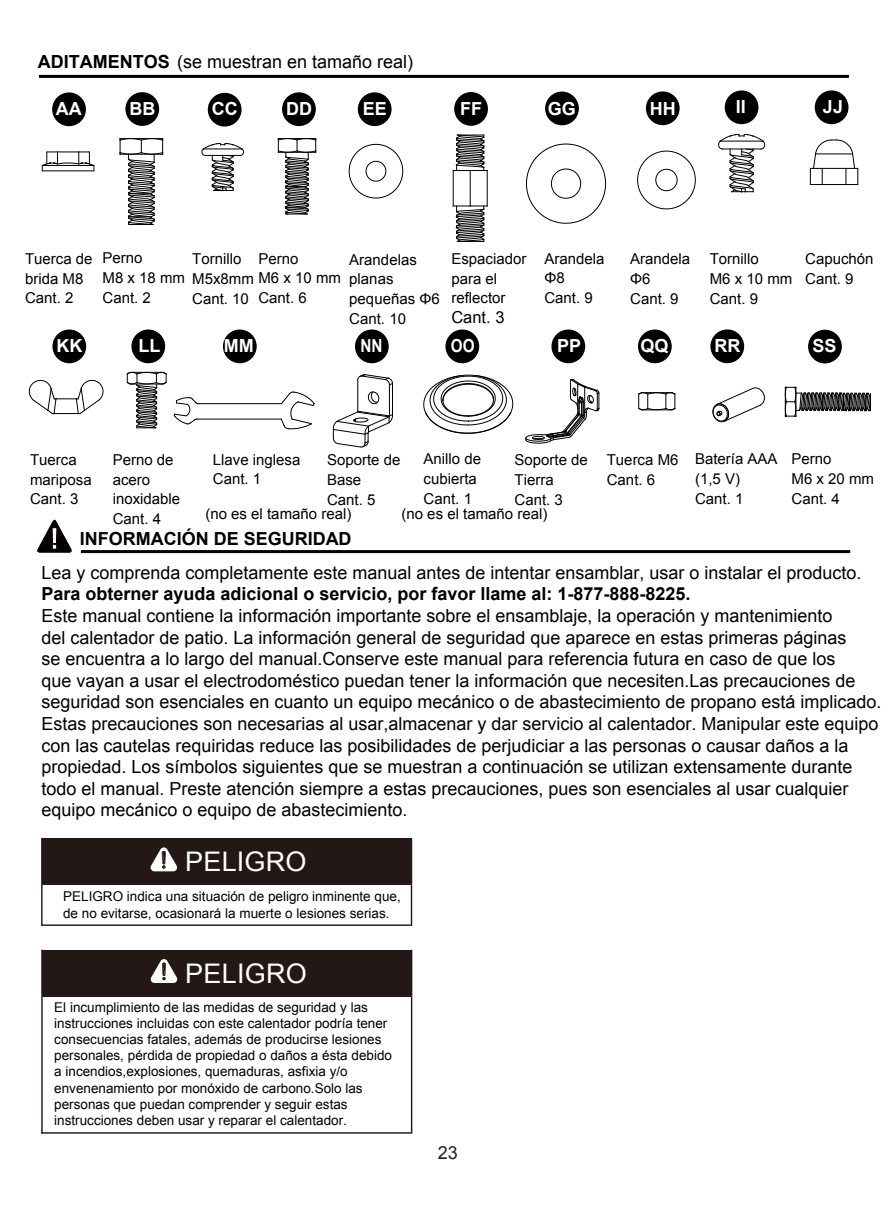
<style>
.page{position:relative;width:893px;height:1212px;background:#fff}
.page>*{position:absolute;margin:0;border:0;box-sizing:border-box;transform-origin:0 0}
.t1{font:27px "Arial";letter-spacing:.01em;color:#fff}
.t2{font:18px/21.6px "Arial";color:#030000}
.t3{font:700 18px "Arial";color:#030000}
.t4{font:18px "Arial";color:#000}
.t5{font:700 18px "Arial";color:#fff}
.t6{font:700 18px "Arial";color:#060001}
.t7{font:700 18px "Arial";color:#fff;scale:.85 1}
.t8{font:18px "Arial";color:#231f20}
.t9{font:16.5px "Arial";color:#000100}
.t10{font:15px/19.8px "Arial";color:#000}
.t11{font:15px/19.8px "Arial";color:#000100}
.t12{font:15px/19.8px "Arial";color:#040000}
.t13{font:13.5px/16.2px "Arial";color:#040000}
.s1{font-weight:700}
</style>
<div class="page">
<hr style="left:39px;top:75px;width:810px;height:3px;background:#000">
<div style="left:52px;top:92px;width:34px;height:34px;background:#000;border-radius:50%"></div>
<div style="left:725px;top:90px;width:33px;height:34px;background:#000;border-radius:50%"></div>
<div style="left:282px;top:92px;width:34px;height:34px;background:#000;border-radius:50%"></div>
<div style="left:358px;top:92px;width:34px;height:34px;background:#000;border-radius:50%"></div>
<div style="left:646px;top:91px;width:34px;height:34px;background:#000;border-radius:50%"></div>
<div style="left:208px;top:93px;width:34px;height:34px;background:#000;border-radius:50%"></div>
<div style="left:454px;top:92px;width:34px;height:34px;background:#000;border-radius:50%"></div>
<div style="left:125px;top:92px;width:34px;height:34px;background:#000;border-radius:50%"></div>
<div style="left:545px;top:92px;width:34px;height:33px;background:#000;border-radius:50%"></div>
<svg style="left:526px;top:143px;width:80px;height:81px"></svg>
<svg style="left:637px;top:150px;width:59px;height:60px"></svg>
<svg style="left:718px;top:134px;width:47px;height:59px"></svg>
<hr style="left:720px;top:141px;width:43px;height:1px;background:#000">
<hr style="left:487px;top:170px;width:1px;height:36px;background:#000">
<hr style="left:470px;top:170px;width:1px;height:36px;background:#000">
<hr style="left:453px;top:170px;width:1px;height:36px;background:#000">
<svg style="left:453px;top:206px;width:34px;height:36px"></svg>
<svg style="left:454px;top:134px;width:33px;height:37px"></svg>
<svg style="left:810px;top:139px;width:48px;height:46px"></svg>
<hr style="left:815px;top:154px;width:38px;height:1px;background:#000">
<svg style="left:201px;top:143px;width:43px;height:48px"></svg>
<hr style="left:203px;top:149px;width:39px;height:1px;background:#000">
<svg style="left:277px;top:138px;width:40px;height:77px"></svg>
<svg style="left:119px;top:138px;width:45px;height:87px"></svg>
<svg style="left:348px;top:144px;width:55px;height:55px"></svg>
<div style="left:815px;top:90px;width:33px;height:34px;background:#000;border-radius:50%"></div>
<svg style="left:41px;top:152px;width:54px;height:19px"></svg>
<hr style="left:81px;top:550px;width:769px;height:3px;background:#060001">
<svg style="left:37px;top:519px;width:35px;height:34px"></svg>
<div style="left:52px;top:329px;width:34px;height:34px;background:#000;border-radius:50%"></div>
<div style="left:131px;top:329px;width:34px;height:34px;background:#000;border-radius:50%"></div>
<div style="left:551px;top:329px;width:34px;height:34px;background:#000;border-radius:50%"></div>
<div style="left:638px;top:329px;width:34px;height:34px;background:#000;border-radius:50%"></div>
<div style="left:223px;top:329px;width:34px;height:34px;background:#000;border-radius:50%"></div>
<div style="left:355px;top:329px;width:34px;height:34px;background:#000;border-radius:50%"></div>
<hr style="left:198px;top:403px;width:83px;height:1px;background:#000">
<svg style="left:280px;top:391px;width:35px;height:39px"></svg>
<hr style="left:197px;top:419px;width:84px;height:1px;background:#000">
<svg style="left:29px;top:380px;width:75px;height:35px"></svg>
<svg style="left:126px;top:371px;width:73px;height:58px"></svg>
<div style="left:445px;top:329px;width:34px;height:34px;background:#000;border-radius:50%"></div>
<svg style="left:423px;top:375px;width:90px;height:59px"></svg>
<svg style="left:525px;top:379px;width:74px;height:64px"></svg>
<svg style="left:638px;top:392px;width:38px;height:19px"></svg>
<div style="left:710px;top:329px;width:34px;height:34px;background:#040000;border-radius:50%"></div>
<svg style="left:712px;top:387px;width:53px;height:35px"></svg>
<hr style="left:357px;top:380px;width:1px;height:31px;background:#000">
<hr style="left:389px;top:385px;width:1px;height:31px;background:#000">
<hr style="left:392px;top:383px;width:1px;height:32px;background:#000">
<svg style="left:332px;top:410px;width:61px;height:38px"></svg>
<svg style="left:357px;top:374px;width:36px;height:30px"></svg>
<div style="left:808px;top:330px;width:34px;height:33px;background:#000;border-radius:50%"></div>
<svg style="left:785px;top:386px;width:86px;height:31px"></svg>
<div style="left:43px;top:838px;width:7px;height:47px;background:#231815"></div>
<div style="left:403px;top:838px;width:8px;height:47px;background:#231815"></div>
<div style="left:50px;top:838px;width:353px;height:47px;background:#231815"></div>
<svg style="left:151px;top:847px;width:26px;height:24px"></svg>
<hr style="left:41px;top:838px;width:2px;height:47px;background:#231815">
<hr style="left:411px;top:838px;width:1px;height:47px;background:#231815">
<hr style="left:41px;top:885px;width:2px;height:41px;background:#231815">
<hr style="left:411px;top:885px;width:1px;height:41px;background:#231815">
<hr style="left:41px;top:924px;width:370px;height:2px;background:#231815">
<div style="left:43px;top:950px;width:7px;height:46px;background:#231815"></div>
<div style="left:403px;top:950px;width:8px;height:46px;background:#231815"></div>
<div style="left:50px;top:950px;width:353px;height:46px;background:#231815"></div>
<svg style="left:151px;top:959px;width:26px;height:24px"></svg>
<hr style="left:41px;top:950px;width:2px;height:46px;background:#231815">
<hr style="left:411px;top:950px;width:1px;height:46px;background:#231815">
<hr style="left:41px;top:996px;width:2px;height:138px;background:#231815">
<hr style="left:411px;top:996px;width:1px;height:138px;background:#231815">
<hr style="left:41px;top:1132px;width:370px;height:1px;background:#231815">
<p class="t4" style="left:38px;top:50px;width:377px"><span class="s1">ADITAMENTOS</span> (se muestran en tamaño real)</p>
<p class="t5" style="left:56px;top:97px;width:27px">AA</p>
<p class="t5" style="left:129px;top:97px;width:27px">BB</p>
<p class="t5" style="left:212px;top:97px;width:27px">CC</p>
<p class="t5" style="left:286px;top:97px;width:27px">DD</p>
<p class="t5" style="left:363px;top:97px;width:26px">EE</p>
<p class="t5" style="left:460px;top:97px;width:23px">FF</p>
<p class="t5" style="left:548px;top:97px;width:30px">GG</p>
<p class="t5" style="left:650px;top:97px;width:27px">HH</p>
<p class="t5" style="left:736px;top:95px;width:12px">II</p>
<p class="t5" style="left:823px;top:95px;width:22px">JJ</p>
<p class="t10" style="left:25px;top:249px;width:69px">Tuerca de brida M8<br>Cant. 2</p>
<p class="t10" style="left:103px;top:248px;width:84px">Perno<br>M8 x 18 mm<br>Cant. 2</p>
<p class="t10" style="left:258px;top:249px;width:42px">Perno</p>
<p class="t10" style="left:258px;top:288px;width:50px">Cant. 6</p>
<p class="t10" style="left:192px;top:249px;width:150px">Tornillo<br>M5x8mm M6 x 10 mm<br>Cant. 10</p>
<p class="t10" style="left:349px;top:249px;width:92px">Arandelas planas pequeñas Φ6<br>Cant. 10</p>
<p class="t11" style="left:451px;top:249px;width:77px">Espaciador para el reflector</p>
<p class="t9" style="left:451px;top:306px;width:55px">Cant. 3</p>
<p class="t10" style="left:544px;top:249px;width:62px">Arandela<br>Φ8<br>Cant. 9</p>
<p class="t10" style="left:630px;top:249px;width:62px">Arandela<br>Φ6<br>Cant. 9</p>
<p class="t10" style="left:805px;top:249px;width:70px">Capuchón<br>Cant. 9</p>
<p class="t10" style="left:710px;top:249px;width:84px">Tornillo<br>M6 x 10 mm<br>Cant. 9</p>
<p class="t5" style="left:56px;top:334px;width:27px">KK</p>
<p class="t5" style="left:138px;top:334px;width:23px">LL</p>
<p class="t5" style="left:224px;top:334px;width:31px">MM</p>
<p class="t7" style="left:360px;top:334px;width:27px">NN</p>
<p class="t5" style="left:557px;top:334px;width:26px">PP</p>
<p class="t5" style="left:640px;top:334px;width:30px">QQ</p>
<p class="t7" style="left:451px;top:334px;width:30px">OO</p>
<p class="t5" style="left:714px;top:334px;width:27px">RR</p>
<p class="t5" style="left:812px;top:334px;width:26px">SS</p>
<p class="t10" style="left:30px;top:450px;width:63px">Tuerca mariposa<br>Cant. 3</p>
<p class="t10" style="left:113px;top:450px;width:69px">Perno de acero inoxidable<br>Cant. 4</p>
<p class="t10" style="left:213px;top:449px;width:89px">Llave inglesa<br>Cant. 1</p>
<p class="t10" style="left:327px;top:450px;width:75px">Soporte de<br>Base<br>Cant. 5</p>
<p class="t10" style="left:424px;top:449px;width:59px">Anillo de cubierta<br>Cant. 1</p>
<p class="t10" style="left:515px;top:450px;width:75px">Soporte de<br>Tierra<br>Cant. 3</p>
<p class="t10" style="left:607px;top:450px;width:73px">Tuerca M6<br>Cant. 6</p>
<p class="t10" style="left:205px;top:504px;width:147px">(no es el tamaño real)</p>
<p class="t10" style="left:401px;top:504px;width:147px">(no es el tamaño real)</p>
<p class="t12" style="left:695px;top:449px;width:84px">Batería AAA (1,5 V)</p>
<p class="t10" style="left:695px;top:489px;width:50px">Cant. 1</p>
<p class="t10" style="left:792px;top:449px;width:84px">Perno<br>M6 x 20 mm<br>Cant. 4</p>
<p class="t6" style="left:80px;top:526px;width:273px">INFORMACIÓN DE SEGURIDAD</p>
<p class="t2" style="left:41px;top:562px;width:822px">Lea y comprenda completamente este manual antes de intentar ensamblar, usar o instalar el producto.</p>
<p class="t3" style="left:41px;top:582px;width:650px">Para obterner ayuda adicional o servicio, por favor llame al: 1-877-888-8225.</p>
<p class="t2" style="left:41px;top:605px;width:842px">Este manual contiene la información importante sobre el ensamblaje, la operación y mantenimiento<br>del calentador de patio. La información general de seguridad que aparece en estas primeras páginas<br>se encuentra a lo largo del manual.Conserve este manual para referencia futura en caso de que los<br>que vayan a usar el electrodoméstico puedan tener la información que necesiten.Las precauciones de seguridad son esenciales en cuanto un equipo mecánico o de abastecimiento de propano está implicado.<br>Estas precauciones son necesarias al usar,almacenar y dar servicio al calentador. Manipular este equipo con las cautelas requiridas reduce las posibilidades de perjudiciar a las personas o causar daños a la propiedad. Los símbolos siguientes que se muestran a continuación se utilizan extensamente durante todo el manual. Preste atención siempre a estas precauciones, pues son esenciales al usar cualquier equipo mecánico o equipo de abastecimiento.</p>
<h1 class="t1" style="left:185px;top:844px;width:123px">PELIGRO</h1>
<p class="t13" style="left:63px;top:889px;width:339px">PELIGRO indica una situación de peligro inminente que, de no evitarse, ocasionará la muerte o lesiones serias.</p>
<h1 class="t1" style="left:185px;top:956px;width:123px">PELIGRO</h1>
<p class="t13" style="left:54px;top:999px;width:339px">El incumplimiento de las medidas de seguridad y las instrucciones incluidas con este calentador podría tener consecuencias fatales, además de producirse lesiones personales, pérdida de propiedad o daños a ésta debido a incendios,explosiones, quemaduras, asfixia y/o envenenamiento por monóxido de carbono.Solo las personas que puedan comprender y seguir estas instrucciones deben usar y reparar el calentador.</p>
<p class="t8" style="left:438px;top:1141px;width:22px">23</p>
</div>
